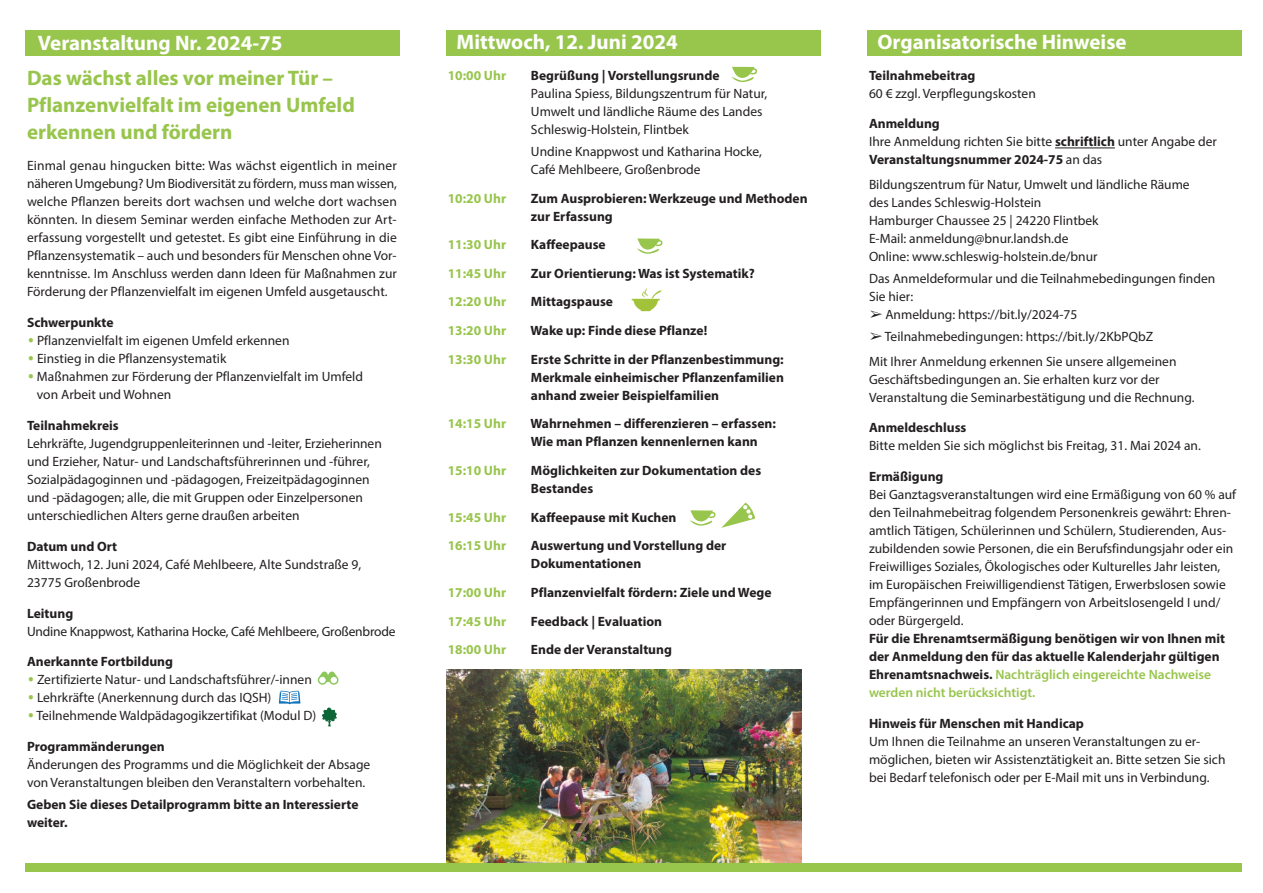
<style>
.page{position:relative;width:1263px;height:893px;background:#fff}
.page>*{position:absolute;margin:0;border:0;box-sizing:border-box;transform-origin:0 0}
.t1{font:34.5px "Myriad Pro";color:#98c54c}
.t2{font:700 21px/27px "Myriad Pro";color:#98c54c}
.t3{font:700 21px "Myriad Pro";color:#fff}
.t4{font:13.5px/18px "Myriad Pro";color:#231f20}
.t5{font:700 13.5px/18px "Myriad Pro";color:#231f20}
.t6{font:700 13.5px "Myriad Pro";color:#98c54c}
.s1{font-weight:700}
.s2{font-weight:400}
.s3{font-family:"MS Gothic"}
.s4{font-weight:600;color:#98c54c}
</style>
<div class="page">
<img style="left:446px;top:669px;width:356px;height:194px">
<div style="left:26px;top:30px;width:374px;height:25px;background:#98c54c"></div>
<div style="left:446px;top:30px;width:375px;height:25px;background:#98c54c"></div>
<svg style="left:731px;top:67px;width:26px;height:15px"></svg>
<svg style="left:637px;top:238px;width:26px;height:16px"></svg>
<img style="left:631px;top:288px;width:31px;height:24px">
<div style="left:26px;top:863px;width:1216px;height:9px;background:#98c54c"></div>
<hr style="left:1055px;top:148px;width:60px;height:1px;background:#231f20">
<div style="left:867px;top:30px;width:375px;height:25px;background:#98c54c"></div>
<svg style="left:318px;top:671px;width:20px;height:14px"></svg>
<svg style="left:279px;top:691px;width:21px;height:13px"></svg>
<svg style="left:690px;top:502px;width:65px;height:26px"></svg>
<svg style="left:322px;top:707px;width:15px;height:20px"></svg>
<p class="t3" style="left:38px;top:35px;width:246px">Veranstaltung Nr. 2024-75</p>
<p class="t2" style="left:27px;top:67px;width:329px">Das wächst alles vor meiner Tür –<br>Pflanzenvielfalt im eigenen Umfeld erkennen und fördern</p>
<p class="t4" style="left:27px;top:158px;width:371px;text-align:justify">Einmal genau hingucken bitte: Was wächst eigentlich in meiner näheren Umgebung? Um Biodiversität zu fördern, muss man wissen, welche Pflanzen bereits dort wachsen und welche dort wachsen könnten. In diesem Seminar werden einfache Methoden zur Art&shy;erfassung vorgestellt und getestet. Es gibt eine Einführung in die Pflanzensystematik – auch und besonders für Menschen ohne Vor&shy;kenntnisse. Im Anschluss werden dann Ideen für Maßnahmen zur Förderung der Pflanzenvielfalt im eigenen Umfeld ausgetauscht.</p>
<p class="t5" style="left:27px;top:315px;width:88px">Schwerpunkte</p>
<p class="t1" style="left:27px;top:317px;width:9px">.</p>
<p class="t4" style="left:37px;top:333px;width:254px">Pflanzenvielfalt im eigenen Umfeld erkennen</p>
<p class="t1" style="left:27px;top:335px;width:9px">.</p>
<p class="t4" style="left:37px;top:351px;width:191px">Einstieg in die Pflanzensystematik</p>
<p class="t1" style="left:27px;top:353px;width:9px">.</p>
<p class="t4" style="left:37px;top:369px;width:328px">Maßnahmen zur Förderung der Pflanzenvielfalt im Umfeld von Arbeit und Wohnen</p>
<p class="t4" style="left:27px;top:418px;width:356px"><span class="s1">Teilnahmekreis<br></span>Lehrkräfte, Jugendgruppenleiterinnen und -leiter, Erzieherinnen und Erzieher, Natur- und Landschaftsführerinnen und -führer, Sozialpädagoginnen und -pädagogen, Freizeitpädagoginnen und -pädagogen; alle, die mit Gruppen oder Einzelpersonen unterschiedlichen Alters gerne draußen arbeiten</p>
<p class="t4" style="left:27px;top:538px;width:336px"><span class="s1">Datum und Ort<br></span>Mittwoch, 12. Juni 2024, Café Mehlbeere, Alte Sundstraße 9,<br>23775 Großenbrode</p>
<p class="t4" style="left:27px;top:605px;width:370px"><span class="s1">Leitung<br></span>Undine Knappwost, Katharina Hocke, Café Mehlbeere, Großenbrode</p>
<p class="t5" style="left:27px;top:654px;width:148px">Anerkannte Fortbildung</p>
<p class="t1" style="left:27px;top:656px;width:9px">.</p>
<p class="t4" style="left:37px;top:672px;width:276px">Zertifizierte Natur- und Landschaftsführer/-innen</p>
<p class="t1" style="left:27px;top:674px;width:9px">.</p>
<p class="t4" style="left:37px;top:690px;width:236px">Lehrkräfte (Anerkennung durch das IQSH)</p>
<p class="t1" style="left:27px;top:692px;width:9px">.</p>
<p class="t4" style="left:36px;top:708px;width:281px">Teilnehmende Waldpädagogikzertifikat (Modul D)</p>
<p class="t4" style="left:27px;top:739px;width:345px"><span class="s1">Programmänderungen<br></span>Änderungen des Programms und die Möglichkeit der Absage von Veranstaltungen bleiben den Veranstaltern vorbehalten.</p>
<p class="t5" style="left:27px;top:797px;width:333px">Geben Sie dieses Detailprogramm bitte an Interessierte weiter.</p>
<p class="t3" style="left:456px;top:34px;width:223px">Mittwoch, 12. Juni 2024</p>
<p class="t6" style="left:448px;top:70px;width:60px">10:00 Uhr</p>
<p class="t4" style="left:531px;top:67px;width:238px"><span class="s1">Begrüßung | Vorstellungsrunde<br></span>Paulina Spiess, Bildungszentrum für Natur, Umwelt und ländliche Räume des Landes Schleswig-Holstein, Flintbek</p>
<p class="t4" style="left:531px;top:144px;width:233px">Undine Knappwost und Katharina Hocke,<br>Café Mehlbeere, Großenbrode</p>
<p class="t6" style="left:448px;top:193px;width:60px">10:20 Uhr</p>
<p class="t5" style="left:531px;top:190px;width:278px">Zum Ausprobieren: Werkzeuge und Methoden zur Erfassung</p>
<p class="t6" style="left:448px;top:240px;width:60px">11:30 Uhr</p>
<p class="t5" style="left:531px;top:237px;width:76px">Kaffeepause</p>
<p class="t6" style="left:448px;top:268px;width:60px">11:45 Uhr</p>
<p class="t5" style="left:531px;top:265px;width:225px">Zur Orientierung: Was ist Systematik?</p>
<p class="t6" style="left:448px;top:297px;width:60px">12:20 Uhr</p>
<p class="t5" style="left:531px;top:294px;width:84px">Mittagspause</p>
<p class="t6" style="left:448px;top:325px;width:60px">13:20 Uhr</p>
<p class="t5" style="left:530px;top:323px;width:178px">Wake up: Finde diese Pflanze!</p>
<p class="t6" style="left:448px;top:354px;width:60px">13:30 Uhr</p>
<p class="t5" style="left:531px;top:351px;width:254px;text-align:justify">Erste Schritte in der Pflanzenbestimmung:<br>Merkmale einheimischer Pflanzenfamilien anhand zweier Beispielfamilien</p>
<p class="t6" style="left:448px;top:419px;width:60px">14:15 Uhr</p>
<p class="t5" style="left:530px;top:416px;width:247px">Wahrnehmen – differenzieren – erfassen:<br>Wie man Pflanzen kennenlernen kann</p>
<p class="t6" style="left:448px;top:465px;width:60px">15:10 Uhr</p>
<p class="t5" style="left:531px;top:463px;width:232px">Möglichkeiten zur Dokumentation des<br>Bestandes</p>
<p class="t6" style="left:448px;top:512px;width:60px">15:45 Uhr</p>
<p class="t5" style="left:531px;top:509px;width:147px">Kaffeepause mit Kuchen</p>
<p class="t6" style="left:448px;top:541px;width:60px">16:15 Uhr</p>
<p class="t5" style="left:531px;top:538px;width:197px">Auswertung und Vorstellung der<br>Dokumentationen</p>
<p class="t6" style="left:448px;top:587px;width:60px">17:00 Uhr</p>
<p class="t5" style="left:531px;top:584px;width:242px">Pflanzenvielfalt fördern: Ziele und Wege</p>
<p class="t6" style="left:448px;top:616px;width:60px">17:45 Uhr</p>
<p class="t5" style="left:531px;top:613px;width:133px">Feedback | Evaluation</p>
<p class="t6" style="left:448px;top:645px;width:60px">18:00 Uhr</p>
<p class="t5" style="left:531px;top:642px;width:143px">Ende der Veranstaltung</p>
<p class="t3" style="left:877px;top:34px;width:251px">Organisatorische Hinweise</p>
<p class="t4" style="left:869px;top:67px;width:168px"><span class="s1">Teilnahmebeitrag<br></span>60 € zzgl. Verpflegungskosten</p>
<p class="t5" style="left:869px;top:116px;width:349px">Anmeldung<br><span class="s2">Ihre Anmeldung richten Sie bitte</span> schriftlich <span class="s2">unter Angabe der<br></span>Veranstaltungsnummer 2024-75 <span class="s2">an das</span></p>
<p class="t4" style="left:869px;top:176px;width:322px">Bildungszentrum für Natur, Umwelt und ländliche Räume des Landes Schleswig-Holstein<br>Hamburger Chaussee 25 | 24220 Flintbek<br>E-Mail: anmeldung@bnur.landsh.de<br>Online: www.schleswig-holstein.de/bnur</p>
<p class="t4" style="left:869px;top:271px;width:348px">Das Anmeldeformular und die Teilnahmebedingungen finden<br>Sie hier:</p>
<p class="t4" style="left:869px;top:307px;width:210px"><span class="s3">➢</span> Anmeldung: https://bit.ly/2024-75</p>
<p class="t4" style="left:869px;top:329px;width:286px"><span class="s3">➢</span> Teilnahmebedingungen: https://bit.ly/2KbPQbZ</p>
<p class="t4" style="left:869px;top:353px;width:327px">Mit Ihrer Anmeldung erkennen Sie unsere allgemeinen<br>Geschäftsbedingungen an. Sie erhalten kurz vor der<br>Veranstaltung die Seminar bestätigung und die Rechnung.</p>
<p class="t4" style="left:869px;top:420px;width:333px"><span class="s1">Anmeldeschluss<br></span>Bitte melden Sie sich möglichst bis Freitag, 31. Mai 2024 an.</p>
<p class="t4" style="left:869px;top:469px;width:369px"><span class="s1">Ermäßigung<br></span>Bei Ganztagsveranstaltungen wird eine Ermäßigung von 60 % auf den Teilnahmebeitrag folgendem Personenkreis gewährt: Ehren&shy;amtlich Tätigen, Schülerinnen und Schülern, Studierenden, Aus&shy;zubildenden sowie Personen, die ein Berufsfindungsjahr oder ein Freiwilliges Soziales, Ökologisches oder Kulturelles Jahr leisten, im Europäischen Freiwilligendienst Tätigen, Erwerbslosen sowie Empfängerinnen und Empfängern von Arbeitslosengeld I und/ oder Bürgergeld.<br><span class="s1">Für die Ehrenamtsermäßigung benötigen wir von Ihnen mit der Anmeldung den für das aktuelle Kalenderjahr gültigen Ehrenamtsnachweis.</span> <span class="s4">Nachträglich eingereichte Nachweise werden nicht berücksichtigt.</span></p>
<p class="t4" style="left:869px;top:716px;width:358px"><span class="s1">Hinweis für Menschen mit Handicap<br></span>Um Ihnen die Teilnahme an unseren Veranstaltungen zu er&shy;möglichen, bieten wir Assistenztätigkeit an. Bitte setzen Sie sich bei Bedarf telefonisch oder per E-Mail mit uns in Verbindung.</p>
</div>
